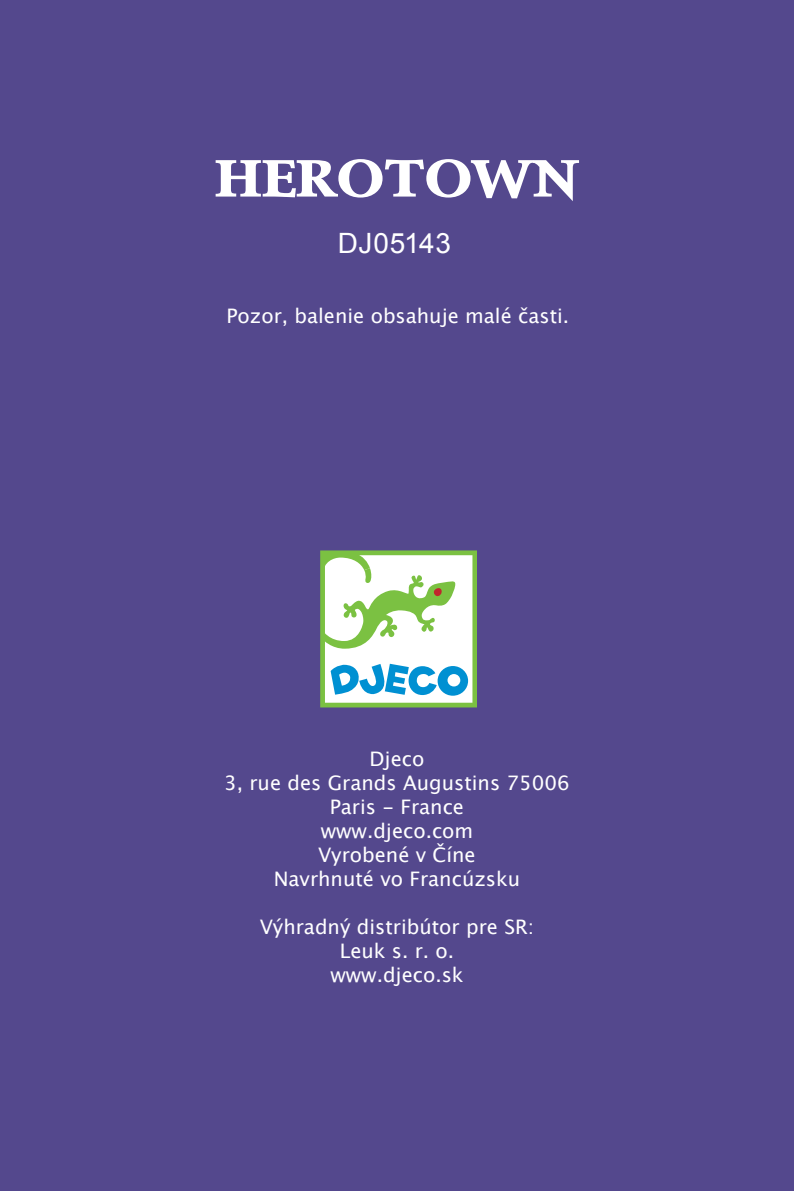
<style>
.page{position:relative;width:794px;height:1191px;background:#fff}
.page>*{position:absolute;margin:0;border:0;box-sizing:border-box;transform-origin:0 0}
.t1{font:60px "Techno";letter-spacing:-.085em;color:#fff;scale:.9 1}
.t2{font:28px "Arial";letter-spacing:.02em;color:#fff}
.t3{font:20px/24px "Lucida Grande";color:#fff;text-align:center}
</style>
<div class="page">
<div style="left:2px;top:2px;width:790px;height:1187px;background:#54488d"></div>
<div style="left:0;top:0;width:794px;height:1191px;border:4px solid #54488d"></div>
<svg style="left:320px;top:550px;width:156px;height:157px;background:#c6e3cf"></svg>
<h1 class="t1" style="left:213px;top:148px;width:411px">HERO TOWN</h1>
<h2 class="t2" style="left:338px;top:225px;width:115px">DJ05143</h2>
<p class="t3" style="left:227px;top:304px;width:344px">Pozor, balenie obsahuje malé časti.</p>
<p class="t3" style="left:224px;top:747px;width:347px">Djeco<br>3, rue des Grands Augustins 75006<br>Paris - France<br>www.djeco.com<br>Vyrobené v Číne<br>Navrhnuté vo Francúzsku</p>
<p class="t3" style="left:260px;top:915px;width:276px">Výhradný distribútor pre SR:<br>Leuk s. r. o.<br>www.djeco.sk</p>
</div>
